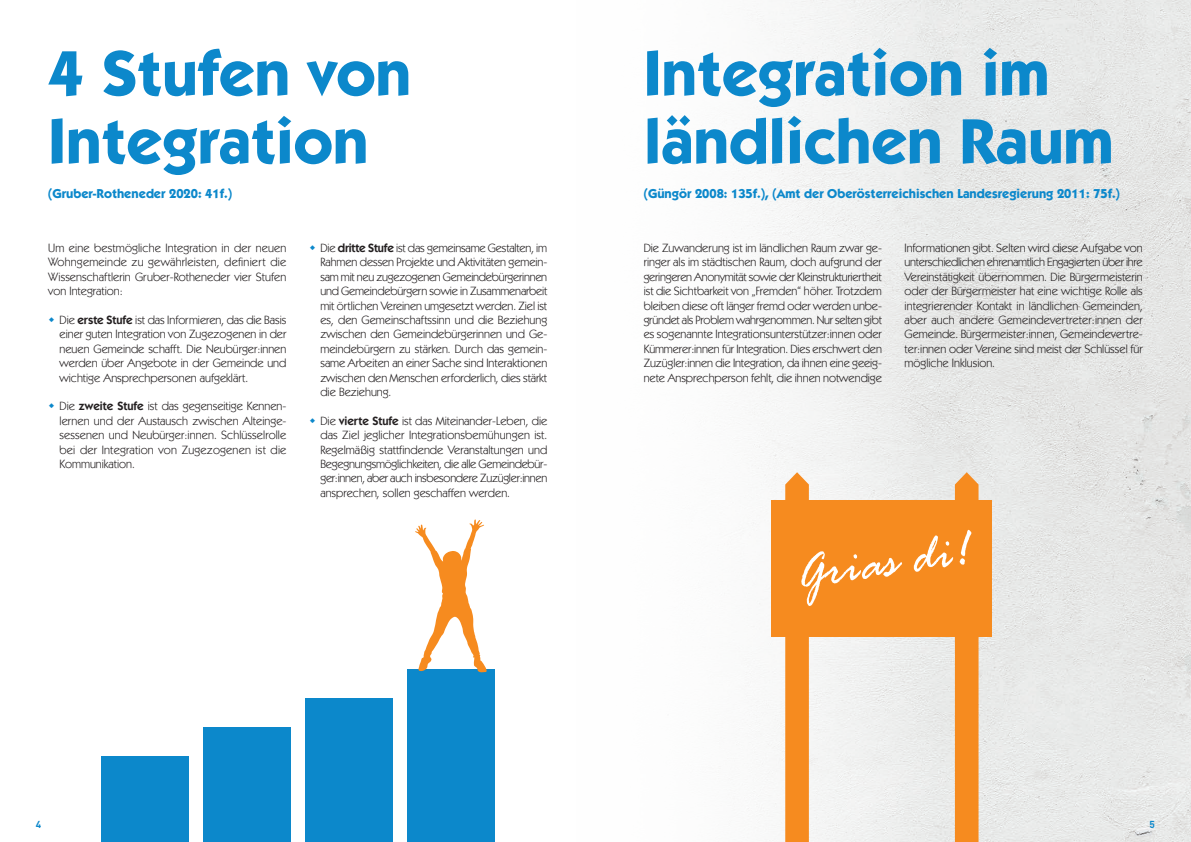
<style>
.page{position:relative;width:1191px;height:842px;background:#fff}
.page>*{position:absolute;margin:0;border:0;box-sizing:border-box;transform-origin:0 0}
.Headline{font:700 64px/68px "ITC Kabel Std";color:#0c88cb}
.t1{font:italic 54.8px "Rage";color:#fff}
.t2{font:700 13px "ITC Kabel Std";color:#0c88cb}
.Fließtext_neu{font:12px/14.4px "Kabel IT Cby BT";color:#231f20;text-align:justify}
.t3{font:700 10px "DINOT";color:#0c88cb}
.s1{font-weight:600}
</style>
<div class="page">
<img style="left:725px;top:0;width:466px;height:842px">
<div style="left:101px;top:756px;width:87px;height:86px;background:#0c88cb"></div>
<div style="left:203px;top:727px;width:87px;height:115px;background:#0c88cb"></div>
<div style="left:305px;top:698px;width:87px;height:144px;background:#0c88cb"></div>
<div style="left:407px;top:670px;width:87px;height:172px;background:#0c88cb"></div>
<svg style="left:415px;top:519px;width:71px;height:153px"></svg>
<svg style="left:785px;top:472px;width:24px;height:370px;background:#f58f28"></svg>
<div style="left:955px;top:472px;width:23px;height:370px;background:#f68b1f"></div>
<div style="left:771px;top:500px;width:221px;height:137px;background:#f68b1f"></div>
<p class="Headline" style="left:48px;top:39px;width:364px">4 Stufen von</p>
<p class="Headline" style="left:48px;top:107px;width:322px">Integration</p>
<p class="t2" style="left:48px;top:186px;width:185px">(Gruber-Rotheneder 2020: 41f.)</p>
<p class="Fließtext_neu" style="left:48px;top:240px;width:240px">Um eine bestmögliche Integration in der neuen Wohngemeinde zu gewährleisten, definiert die Wissenschaftlerin Gruber-Rotheneder vier Stufen von Integration:</p>
<p class="Fließtext_neu" style="left:60px;top:312px;width:228px">Die <span class="s1">erste Stufe</span> ist das Informieren, das die Basis einer guten Integration von Zugezogenen in der neuen Gemeinde schafft. Die Neubürger:innen werden über Angebote in der Gemeinde und wichtige Ansprechpersonen aufgeklärt.</p>
<p class="Fließtext_neu" style="left:60px;top:399px;width:228px">Die <span class="s1">zweite Stufe</span> ist das gegenseitige Kennen&shy;lernen und der Austausch zwischen Alteinge&shy;sessenen und Neubürger:innen. Schlüsselrolle bei der Integration von Zugezogenen ist die Kommunikation.</p>
<p class="Fließtext_neu" style="left:320px;top:240px;width:228px">Die <span class="s1">dritte Stufe</span> ist das gemeinsame Gestalten, im Rahmen dessen Projekte und Aktivitäten gemein&shy;sam mit neu zugezogenen Gemeindebürgerinnen und Gemeindebürgern sowie in Zusammenarbeit mit örtlichen Vereinen umgesetzt werden. Ziel ist es, den Gemeinschaftssinn und die Beziehung zwischen den Gemeindebürgerinnen und Ge&shy;meindebürgern zu stärken. Durch das gemein&shy;same Arbeiten an einer Sache sind Interaktionen zwischen den Menschen erforderlich, dies stärkt die Beziehung.</p>
<p class="Fließtext_neu" style="left:320px;top:413px;width:228px">Die <span class="s1">vierte Stufe</span> ist das Miteinander-Leben, die das Ziel jeglicher Integrationsbemühungen ist.<br>Regelmäßig stattfindende Veranstaltungen und Begegnungsmöglichkeiten, die alle Gemeindebür&shy;ger:innen, aber auch insbesondere Zuzügler:innen ansprechen, sollen geschaffen werden.</p>
<p class="Headline" style="left:643px;top:39px;width:471px">Integration im ländlichen Raum</p>
<p class="t2" style="left:643px;top:186px;width:478px">(Güngör 2008: 135f.), (Amt der Oberösterreichischen Landesregierung 2011: 75f.)</p>
<p class="Fließtext_neu" style="left:643px;top:240px;width:240px">Die Zuwanderung ist im ländlichen Raum zwar ge&shy;ringer als im städtischen Raum, doch aufgrund der geringeren Anonymität sowie der Kleinstrukturiertheit ist die Sichtbarkeit von „Fremden“ höher. Trotzdem bleiben diese oft länger fremd oder werden unbe&shy;gründet als Problem wahrgenommen. Nur selten gibt es sogenannte Integrationsunterstützer:innen oder Kümmerer:innen für Integration. Dies erschwert den Zuzügler:innen die Integration, da ihnen eine geeig&shy;nete Ansprechperson fehlt, die ihnen notwendige</p>
<p class="Fließtext_neu" style="left:904px;top:240px;width:240px">Informationen gibt. Selten wird diese Aufgabe von unterschiedlichen ehrenamtlich Engagierten über ihre Vereinstätigkeit übernommen. Die Bürgermeisterin oder der Bürgermeister hat eine wichtige Rolle als integrierender Kontakt in ländlichen Gemeinden, aber auch andere Gemeindevertreter:innen der Gemeinde. Bürgermeister:innen, Gemeindevertre&shy;ter:innen oder Vereine sind meist der Schlüssel für mögliche Inklusion.</p>
<p class="t1" style="left:791px;top:544px;width:176px;rotate:-8deg">Grias di!</p>
<p class="t3" style="left:36px;top:817px;width:7px">4</p>
<p class="t3" style="left:1149px;top:817px;width:7px">5</p>
</div>
